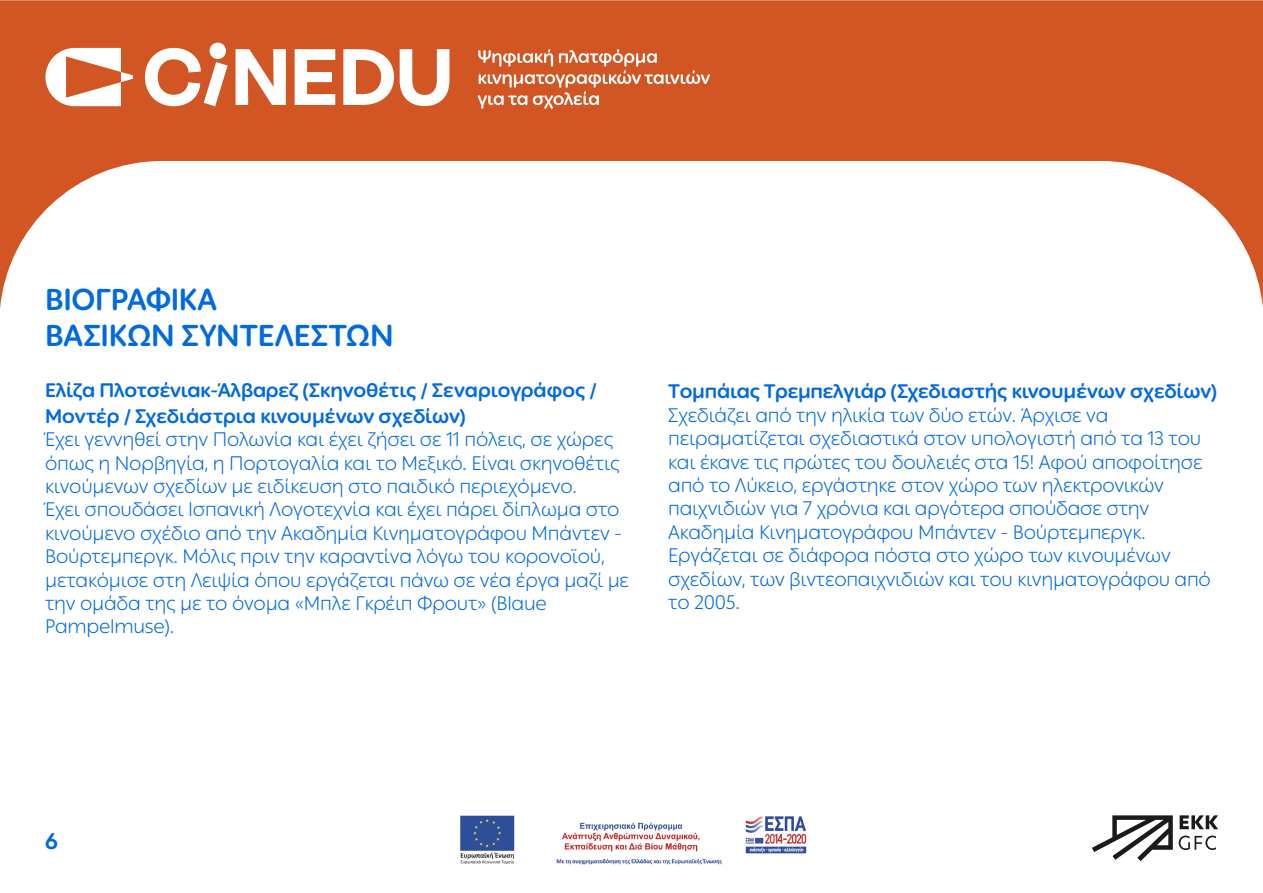
<style>
.page{position:relative;width:1263px;height:893px;background:#fff}
.page>*{position:absolute;margin:0;border:0;box-sizing:border-box;transform-origin:0 0}
.t1{font:700 30px/36px "Ping Round LCG";letter-spacing:-.01em;color:#006ade}
.t2{font:700 22.5px "Ping Round LCG";color:#006adb}
.t3{font:300 19.5px/23.4px "Ping Round LCG";letter-spacing:-.01em;color:#006adb}
.t4{font:700 19.5px/25.5px "Ping Round LCG";letter-spacing:-.01em;color:#006ade}
.s1{color:#006adb}
.s2{font-weight:700}
.s3{font-weight:700;color:#006ade}
</style>
<div class="page">
<svg style="left:0;top:0;width:1263px;height:309px"></svg>
<svg style="left:45px;top:48px;width:88px;height:58px"></svg>
<svg style="left:145px;top:43px;width:83px;height:63px"></svg>
<svg style="left:236px;top:49px;width:50px;height:56px"></svg>
<svg style="left:295px;top:49px;width:40px;height:56px"></svg>
<svg style="left:343px;top:49px;width:51px;height:56px"></svg>
<svg style="left:400px;top:49px;width:49px;height:57px"></svg>
<svg style="left:478px;top:49px;width:232px;height:60px;background:#da754c"></svg>
<svg style="left:1092px;top:815px;width:81px;height:46px"></svg>
<svg style="left:1179px;top:815px;width:39px;height:14px"></svg>
<svg style="left:1179px;top:836px;width:37px;height:14px"></svg>
<img style="left:460px;top:815px;width:347px;height:50px">
<h1 class="t1" style="left:45px;top:280px;width:350px">ΒΙΟΓΡΑΦΙΚΑ<br>ΒΑΣΙΚΩΝ ΣΥΝΤΕΛΕΣΤΩΝ</h1>
<p class="t4" style="left:45px;top:377px;width:553px"><span class="s1">Ελίζα Πλοτσένιακ-Άλβαρεζ</span> (Σκηνοθέτις / Σεναριογράφος /<br>Μοντέρ / Σχεδιάστρια κινουμένων σχεδίων)</p>
<p class="t3" style="left:45px;top:427px;width:585px">Έχει γεννηθεί στην Πολωνία και έχει ζήσει σε 11 πόλεις, σε χώρες όπως η Νορβηγία, η Πορτογαλία και το Μεξικό. Είναι σκηνοθέτις κινούμενων σχεδίων με ειδίκευση στο παιδικό περιεχόμενο.<br>Έχει σπουδάσει Ισπανική Λογοτεχνία και έχει πάρει δίπλωμα στο κινούμενο σχέδιο από την Ακαδημία Κινηματογράφου Μπάντεν - Βούρτεμπεργκ. Μόλις πριν την καραντίνα λόγω του κορονοϊού, μετακόμισε στη Λειψία όπου εργάζεται πάνω σε νέα έργα μαζί με την ομάδα της με το όνομα «Μπλε Γκρέιπ Φρουτ» (Blaue Pampelmuse).</p>
<p class="t3" style="left:668px;top:379px;width:550px"><span class="s2">Τομπάιας Τρεμπελγιάρ</span> <span class="s3">(Σχεδιαστής κινουμένων σχεδίων)<br></span>Σχεδιάζει από την ηλικία των δύο ετών. Άρχισε να πειραματίζεται σχεδιαστικά στον υπολογιστή από τα 13 του και έκανε τις πρώτες του δουλειές στα 15! Αφού αποφοίτησε από το Λύκειο, εργάστηκε στον χώρο των ηλεκτρονικών παιχνιδιών για 7 χρόνια και αργότερα σπούδασε στην Ακαδημία Κινηματογράφου Μπάντεν - Βούρτεμπεργκ.<br>Εργάζεται σε διάφορα πόστα στο χώρο των κινουμένων σχεδίων, των βιντεοπαιχνιδιών και του κινηματογράφου από το 2005.</p>
<p class="t2" style="left:45px;top:824px;width:15px">6</p>
</div>
